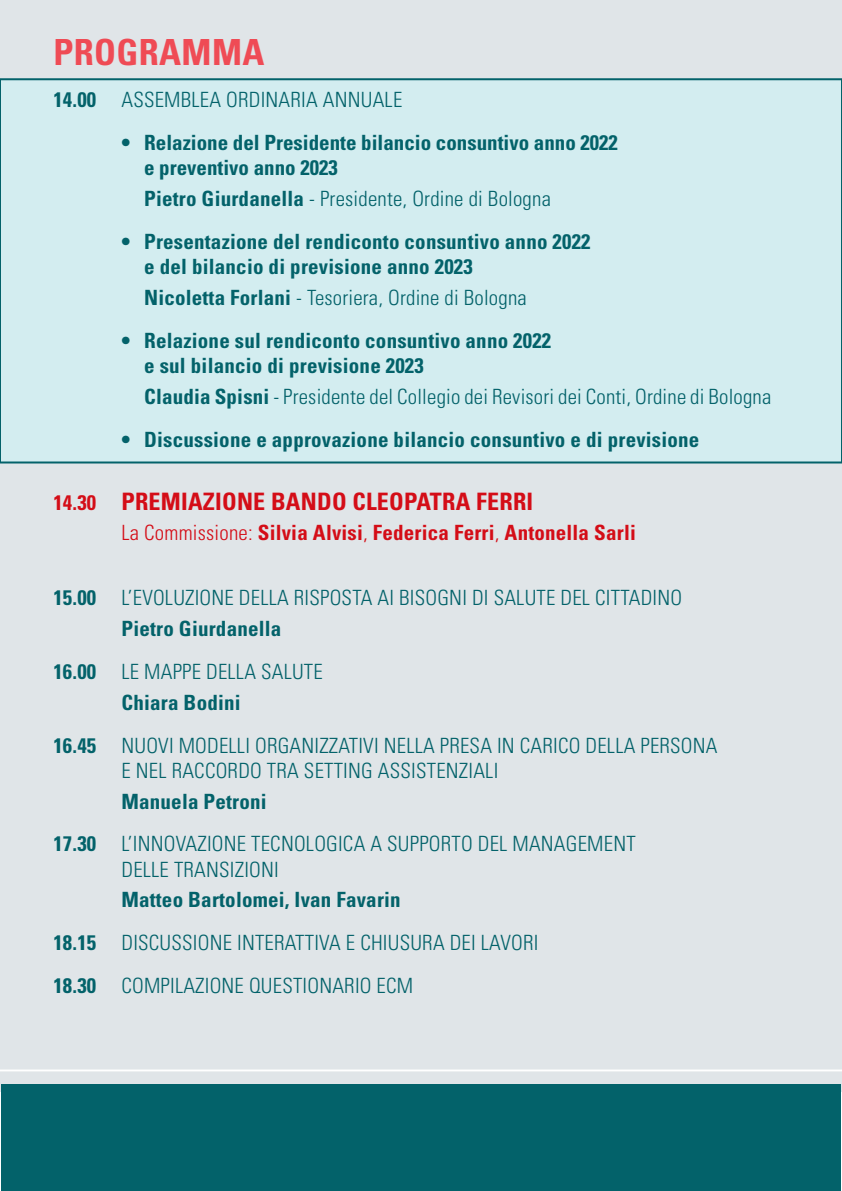
<style>
.page{position:relative;width:842px;height:1191px;background:#fff}
.page>*{position:absolute;margin:0;border:0;box-sizing:border-box;transform-origin:0 0}
.t1{font:700 condensed 36px "Univers LT Std";letter-spacing:.01em;color:#ef4b55}
.t2{font:700 condensed 24px "Univers LT Std";letter-spacing:.01em;color:#d40d17}
.t3{font:300 condensed 21px/25.2px "Univers LT Std";letter-spacing:.01em;color:#03626a}
.t4{font:700 condensed 21px/25.2px "Univers LT Std";letter-spacing:.01em;color:#03626a}
.t5{font:700 condensed 21px "Univers LT Std";letter-spacing:.01em;color:#d40d17}
.s1{font-weight:700}
.s2{font-size:21px}
.s3{font-weight:300}
</style>
<div class="page">
<div style="left:0;top:0;width:842px;height:1091px;background:#e0e5e8"></div>
<hr style="left:0;top:1069px;width:842px;height:2px;background:#fff">
<div style="left:1px;top:1083px;width:839px;height:107px;background:#03626a"></div>
<div style="left:0;top:79px;width:842px;height:383px;background:#d3edf0"></div>
<div style="left:0;top:78px;width:842px;height:385px;border:2px solid #03626a"></div>
<p class="t1" style="left:53px;top:30px;width:212px">PROGRAMMA</p>
<p class="t3" style="left:53px;top:87px;width:350px"><span class="s1">14.00</span> ASSEMBLEA ORDINARIA ANNUALE</p>
<p class="t4" style="left:144px;top:130px;width:475px;text-indent:-23px">• Relazione del Presidente bilancio consuntivo anno 2022 e preventivo anno 2023</p>
<p class="t3" style="left:144px;top:186px;width:408px"><span class="s1">Pietro Giurdanella</span> - Presidente, Ordine di Bologna</p>
<p class="t4" style="left:144px;top:229px;width:448px;text-indent:-23px">• Presentazione del rendiconto consuntivo anno 2022 e del bilancio di previsione anno 2023</p>
<p class="t3" style="left:144px;top:285px;width:384px"><span class="s1">Nicoletta Forlani</span> - Tesoriera, Ordine di Bologna</p>
<p class="t4" style="left:144px;top:328px;width:409px;text-indent:-23px">• Relazione sul rendiconto consuntivo anno 2022 e sul bilancio di previsione 2023</p>
<p class="t3" style="left:144px;top:384px;width:629px"><span class="s1">Claudia Spisni</span> - Presidente del Collegio dei Revisori dei Conti, Ordine di Bologna</p>
<p class="t4" style="left:121px;top:426px;width:579px">• Discussione e approvazione bilancio consuntivo e di previsione</p>
<p class="t2" style="left:53px;top:486px;width:481px"><span class="s2">14.30</span> PREMIAZIONE BANDO CLEOPATRA FERRI</p>
<p class="t5" style="left:121px;top:520px;width:516px"><span class="s3">La Commissione:</span> Silvia Alvisi<span class="s3">,</span> Federica Ferri<span class="s3">,</span> Antonella Sarli</p>
<p class="t3" style="left:53px;top:585px;width:630px"><span class="s1">15.00</span> L’EVOLUZIONE DELLA RISPOSTA AI BISOGNI DI SALUTE DEL CITTADINO</p>
<p class="t4" style="left:121px;top:616px;width:161px">Pietro Giurdanella</p>
<p class="t3" style="left:53px;top:659px;width:271px"><span class="s1">16.00</span> LE MAPPE DELLA SALUTE</p>
<p class="t4" style="left:121px;top:689px;width:121px">Chiara Bodini</p>
<p class="t3" style="left:121px;top:732px;width:598px;text-indent:-68px"><span class="s1">16.45</span> NUOVI MODELLI ORGANIZZATIVI NELLA PRESA IN CARICO DELLA PERSONA<br>E NEL RACCORDO TRA SETTING ASSISTENZIALI</p>
<p class="t4" style="left:121px;top:788px;width:147px">Manuela Petroni</p>
<p class="t3" style="left:121px;top:831px;width:516px;text-indent:-68px"><span class="s1">17.30</span> L’INNOVAZIONE TECNOLOGICA A SUPPORTO DEL MANAGEMENT<br>DELLE TRANSIZIONI</p>
<p class="t4" style="left:121px;top:887px;width:281px">Matteo Bartolomei, Ivan Favarin</p>
<p class="t3" style="left:53px;top:930px;width:486px"><span class="s1">18.15</span> DISCUSSIONE INTERATTIVA E CHIUSURA DEI LAVORI</p>
<p class="t3" style="left:53px;top:973px;width:361px"><span class="s1">18.30</span> COMPILAZIONE QUESTIONARIO ECM</p>
</div>
